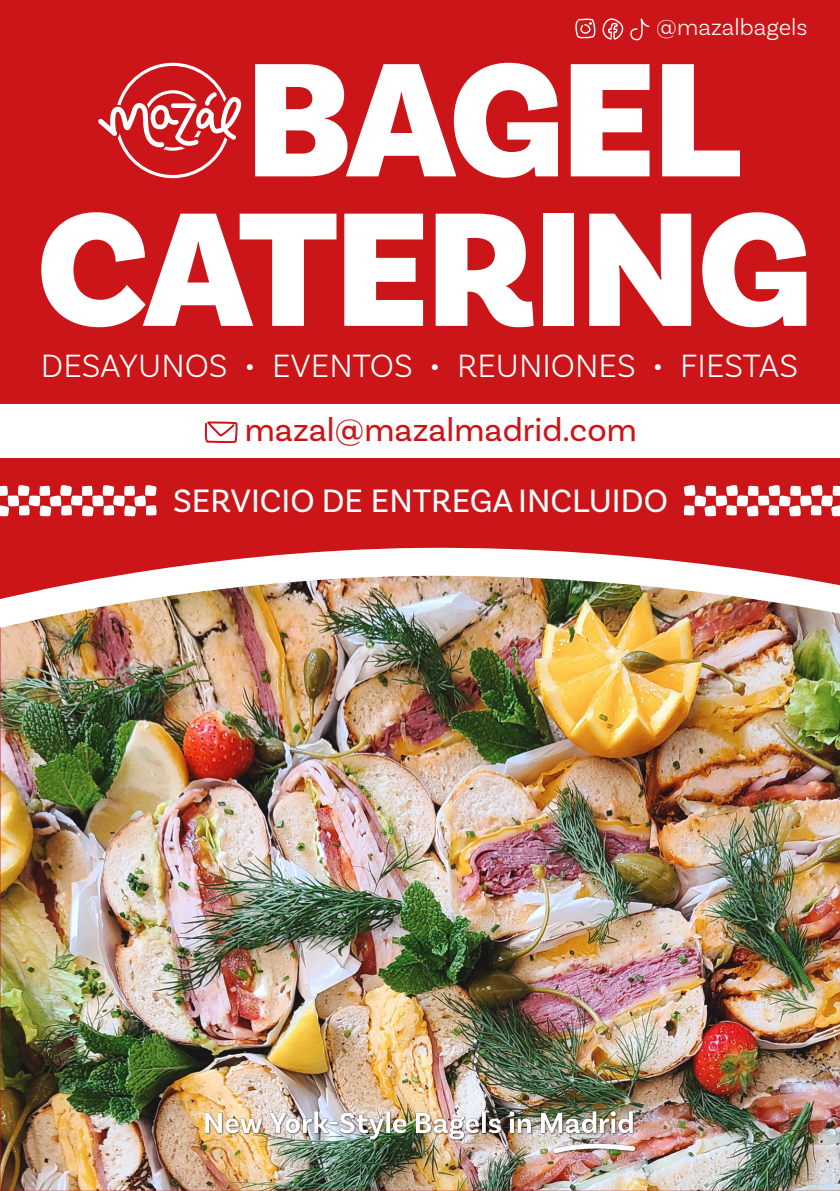
<style>
.page{position:relative;width:840px;height:1191px;background:#cb1518}
.page>*{position:absolute;margin:0;border:0;box-sizing:border-box;transform-origin:0 0}
.t1{font:900 170px/149.4px "Basic Sans";letter-spacing:-.02em;color:#fff}
.t2{font:300 34px "Basic Sans";color:#fff}
.t3{font:34px "Basic Sans";color:#fff}
.t4{font:34px "Basic Sans";color:#cb1518}
.t5{font:300 24px "Basic Sans";color:#fff}
</style>
<div class="page">
<img style="left:0;top:641px;width:840px;height:550px">
<div style="left:0;top:404px;width:840px;height:54px;background:#fff"></div>
<svg style="left:204px;top:421px;width:34px;height:23px"></svg>
<svg style="left:0;top:485px;width:157px;height:32px"></svg>
<svg style="left:683px;top:485px;width:157px;height:32px"></svg>
<svg style="left:98px;top:63px;width:144px;height:115px"></svg>
<img style="left:0;top:547px;width:840px;height:94px">
<img style="left:205px;top:1111px;width:431px;height:43px">
<svg style="left:575px;top:18px;width:21px;height:21px"></svg>
<svg style="left:602px;top:18px;width:48px;height:23px"></svg>
<p class="t5" style="left:656px;top:13px;width:153px">@mazalbagels</p>
<h1 class="t1" style="left:37px;top:50px;width:778px;text-indent:209px">BAGEL<br>CATERING</h1>
<p class="t2" style="left:41px;top:345px;width:758px">DESAYUNOS • EVENTOS • REUNIONES • FIESTAS</p>
<p class="t4" style="left:245px;top:409px;width:393px">mazal@mazalmadrid.com</p>
<p class="t3" style="left:173px;top:481px;width:496px">SERVICIO DE ENTREGA INCLUIDO</p>
</div>
